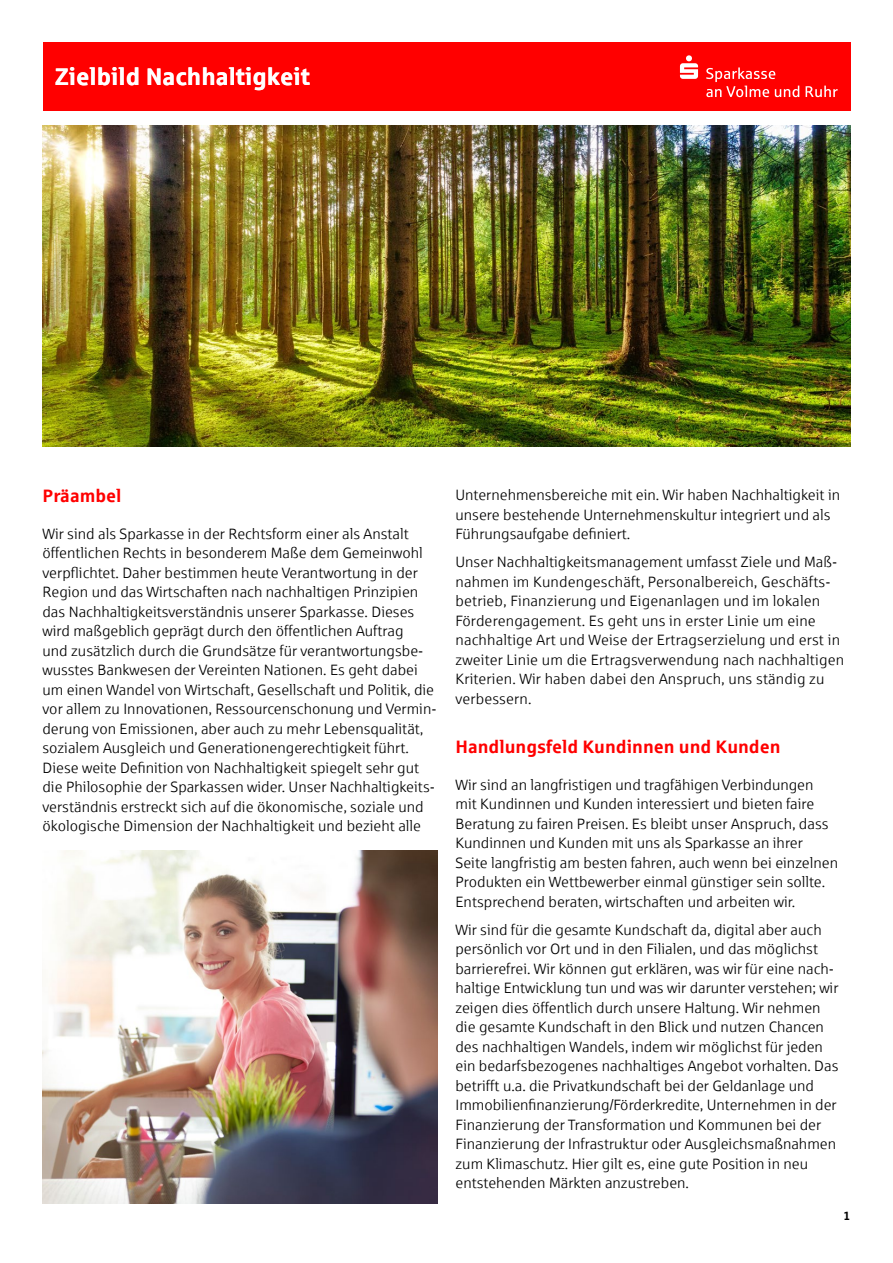
<style>
.page{position:relative;width:893px;height:1263px;background:#fff}
.page>*{position:absolute;margin:0;border:0;box-sizing:border-box;transform-origin:0 0}
.t1{font:700 24px "Sparkasse Rg";color:#fff}
.t2{font:700 18px "Sparkasse Rg";color:#f00}
.t3{font:15px/19.5px "Sparkasse Lt";color:#000}
.t4{font:700 12px "Sparkasse Rg";color:#000}
</style>
<div class="page">
<div style="left:43px;top:43px;width:807px;height:68px;background:#f00"></div>
<svg style="left:680px;top:55px;width:158px;height:42px"></svg>
<img style="left:43px;top:125px;width:807px;height:321px">
<img style="left:43px;top:850px;width:394px;height:353px">
<h1 class="t1" style="left:55px;top:61px;width:256px">Zielbild Nachhaltigkeit</h1>
<p class="t2" style="left:43px;top:485px;width:81px">Präambel</p>
<p class="t3" style="left:43px;top:524px;width:395px">Wir sind als Sparkasse in der Rechtsform einer als Anstalt öffentlichen Rechts in besonderem Maße dem Gemeinwohl verpflichtet. Daher bestimmen heute Verantwortung in der Region und das Wirtschaften nach nachhaltigen Prinzipien das Nachhaltigkeitsverständnis unserer Sparkasse. Dieses wird maßgeblich geprägt durch den öffentlichen Auftrag<br>und zusätzlich durch die Grundsätze für verantwortungsbe&shy;wusstes Bankwesen der Vereinten Nationen. Es geht dabei um einen Wandel von Wirtschaft, Gesellschaft und Politik, die vor allem zu Innovationen, Ressourcenschonung und Vermin&shy;derung von Emissionen, aber auch zu mehr Lebensqualität, sozialem Ausgleich und Generationengerechtigkeit führt.<br>Diese weite Definition von Nachhaltigkeit spiegelt sehr gut die Philosophie der Sparkassen wider. Unser Nachhaltigkeits&shy;verständnis erstreckt sich auf die ökonomische, soziale und ökologische Dimension der Nachhaltigkeit und bezieht alle</p>
<p class="t3" style="left:455px;top:485px;width:386px">Unternehmensbereiche mit ein. Wir haben Nachhaltigkeit in unsere bestehende Unternehmenskultur integriert und als<br>Führungsaufgabe definiert.</p>
<p class="t3" style="left:455px;top:552px;width:390px">Unser Nachhaltigkeitsmanagement umfasst Ziele und Maß&shy;nahmen im Kundengeschäft, Personalbereich, Geschäfts&shy;betrieb, Finanzierung und Eigenanlagen und im lokalen Förderengagement. Es geht uns in erster Linie um eine nachhaltige Art und Weise der Ertragserzielung und erst in zweiter Linie um die Ertragsverwendung nach nachhaltigen Kriterien. Wir haben dabei den Anspruch, uns ständig zu verbessern.</p>
<p class="t2" style="left:455px;top:735px;width:327px">Handlungsfeld Kundinnen und Kunden</p>
<p class="t3" style="left:455px;top:774px;width:384px">Wir sind an langfristigen und tragfähigen Verbindungen mit Kundinnen und Kunden interessiert und bieten faire Beratung zu fairen Preisen. Es bleibt unser Anspruch, dass Kundinnen und Kunden mit uns als Sparkasse an ihrer Seite langfristig am besten fahren, auch wenn bei einzelnen Produkten ein Wettbewerber einmal günstiger sein sollte.<br>Entsprechend beraten, wirtschaften und arbeiten wir.</p>
<p class="t3" style="left:455px;top:919px;width:385px">Wir sind für die gesamte Kundschaft da, digital aber auch persönlich vor Ort und in den Filialen, und das möglichst barrierefrei. Wir können gut erklären, was wir für eine nach&shy;haltige Entwicklung tun und was wir darunter verstehen; wir zeigen dies öffentlich durch unsere Haltung. Wir nehmen die gesamte Kundschaft in den Blick und nutzen Chancen des nachhaltigen Wandels, indem wir möglichst für jeden ein bedarfsbezogenes nachhaltiges Angebot vorhalten. Das betrifft u.a. die Privatkundschaft bei der Geldanlage und Immobilienfinanzierung/Förderkredite, Unternehmen in der Finanzierung der Transformation und Kommunen bei der Finanzierung der Infrastruktur oder Ausgleichsmaßnahmen zum Klimaschutz. Hier gilt es, eine gute Position in neu entstehenden Märkten anzustreben.</p>
<p class="t4" style="left:843px;top:1208px;width:8px">1</p>
</div>
